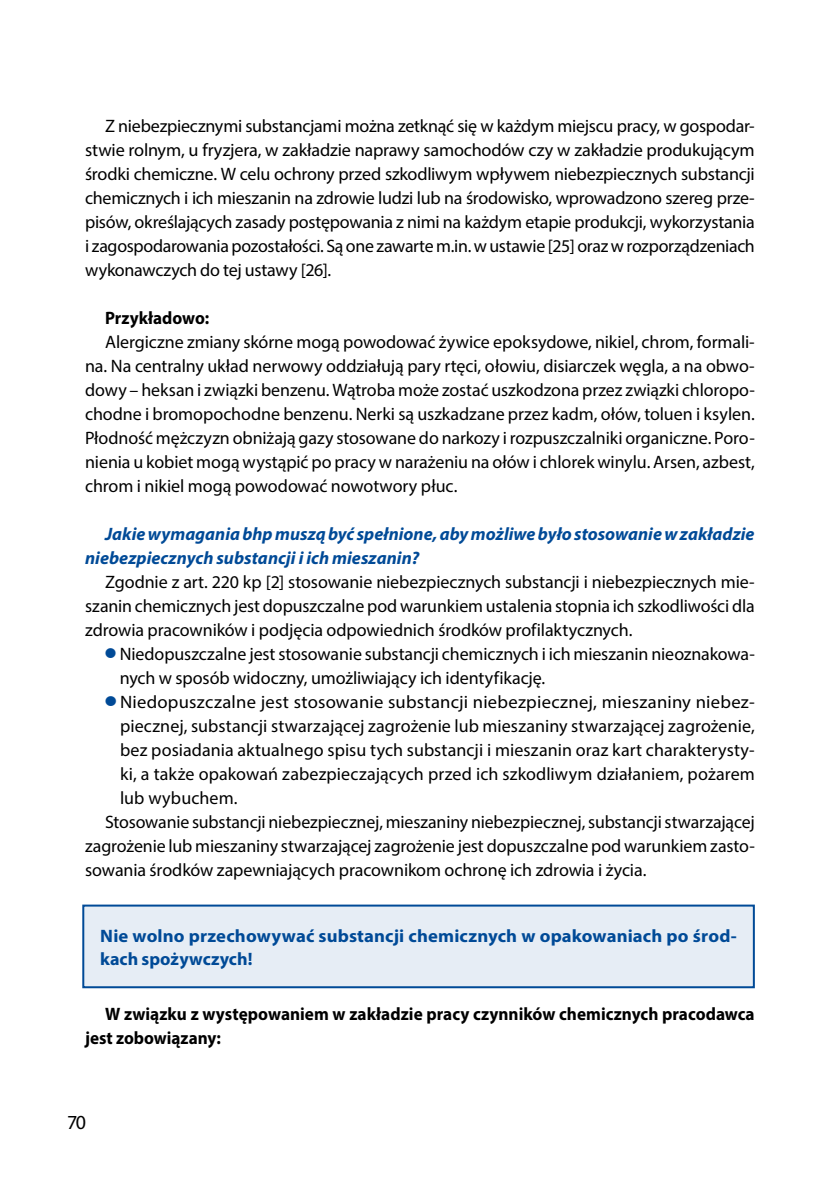
<style>
.page{position:relative;width:840px;height:1191px;background:#fff}
.page>*{position:absolute;margin:0;border:0;box-sizing:border-box;transform-origin:0 0}
.t1{font:20px "Myriad Pro";color:#000}
.t2{font:18px/24px "Myriad Pro";letter-spacing:-.005em;color:#000;text-align:justify}
.t3{font:italic 700 18px "Myriad Pro";color:#004a97}
.t4{font:700 18px/24px "Myriad Pro";color:#000;scale:.96 1}
.t5{font:700 18px/23px "Myriad Pro";letter-spacing:.005em;color:#004a97}
.t6{font:700 18px "Myriad Pro";color:#000;scale:.95 1}
.s1{color:#004a97}
</style>
<div class="page">
<div style="left:83px;top:905px;width:670px;height:82px;background:#e6edf5"></div>
<div style="left:82px;top:904px;width:672px;height:84px;border:2px solid #004a97"></div>
<p class="t2" style="left:85px;top:113px;width:670px;text-indent:20px">Z niebezpiecznymi substancjami można zetknąć się w każdym miejscu pracy, w gospodar&shy;stwie rolnym, u fryzjera, w zakładzie naprawy samochodów czy w zakładzie produkującym środki chemiczne. W celu ochrony przed szkodliwym wpływem niebezpiecznych substancji chemicznych i ich mieszanin na zdrowie ludzi lub na środowisko, wprowadzono szereg prze&shy;pisów, określających zasady postępowania z nimi na każdym etapie produkcji, wykorzystania i zagospodarowania pozostałości. Są one zawarte m.in. w ustawie [25] oraz w rozporządzeniach wykonawczych do tej ustawy [26].</p>
<p class="t6" style="left:105px;top:306px;width:111px">Przykładowo:</p>
<p class="t2" style="left:105px;top:329px;width:650px">Alergiczne zmiany skórne mogą powodować żywice epoksydowe, nikiel, chrom, formali-</p>
<p class="t2" style="left:85px;top:353px;width:670px">na. Na centralny układ nerwowy oddziałują pary rtęci, ołowiu, disiarczek węgla, a na obwo-</p>
<p class="t2" style="left:85px;top:377px;width:670px">dowy – heksan i związki benzenu. Wątroba może zostać uszkodzona przez związki chloropo-</p>
<p class="t2" style="left:85px;top:401px;width:670px">chodne i bromopochodne benzenu. Nerki są uszkadzane przez kadm, ołów, toluen i ksylen.</p>
<p class="t2" style="left:85px;top:425px;width:670px">Płodność mężczyzn obniżają gazy stosowane do narkozy i rozpuszczalniki organiczne. Poro-</p>
<p class="t2" style="left:85px;top:449px;width:671px">nienia u kobiet mogą wystąpić po pracy w narażeniu na ołów i chlorek winylu. Arsen, azbest,</p>
<p class="t2" style="left:85px;top:473px;width:373px">chrom i nikiel mogą powodować nowotwory płuc.</p>
<p class="t3" style="left:105px;top:522px;width:650px">Jakie wymagania bhp muszą być spełnione, aby możliwe było stosowanie w zakładzie</p>
<p class="t3" style="left:85px;top:546px;width:335px">niebezpiecznych substancji i ich mieszanin?</p>
<p class="t2" style="left:105px;top:569px;width:650px">Zgodnie z art. 220 kp [2] stosowanie niebezpiecznych substancji i niebezpiecznych mie-</p>
<p class="t2" style="left:85px;top:593px;width:670px">szanin chemicznych jest dopuszczalne pod warunkiem ustalenia stopnia ich szkodliwości dla</p>
<p class="t2" style="left:85px;top:617px;width:548px">zdrowia pracowników i podjęcia odpowiednich środków profilaktycznych.</p>
<p class="t2" style="left:120px;top:641px;width:636px;text-indent:-15px"><span class="s1">●</span> Niedopuszczalne jest stosowanie substancji chemicznych i ich mieszanin nieoznakowa&shy;nych w sposób widoczny, umożliwiający ich identyfikację.</p>
<p class="t2" style="left:105px;top:689px;width:650px"><span class="s1">●</span> Niedopuszczalne jest stosowanie substancji niebezpiecznej, mieszaniny niebez-</p>
<p class="t2" style="left:120px;top:713px;width:636px">piecznej, substancji stwarzającej zagrożenie lub mieszaniny stwarzającej zagrożenie,</p>
<p class="t2" style="left:120px;top:737px;width:636px">bez posiadania aktualnego spisu tych substancji i mieszanin oraz kart charakterysty-</p>
<p class="t2" style="left:120px;top:761px;width:636px">ki, a także opakowań zabezpieczających przed ich szkodliwym działaniem, pożarem</p>
<p class="t2" style="left:120px;top:785px;width:119px">lub wybuchem.</p>
<p class="t2" style="left:105px;top:809px;width:650px">Stosowanie substancji niebezpiecznej, mieszaniny niebezpiecznej, substancji stwarzającej</p>
<p class="t2" style="left:85px;top:833px;width:670px">zagrożenie lub mieszaniny stwarzającej zagrożenie jest dopuszczalne pod warunkiem zasto-</p>
<p class="t2" style="left:85px;top:857px;width:562px">sowania środków zapewniających pracownikom ochronę ich zdrowia i życia.</p>
<p class="t5" style="left:100px;top:923px;width:637px">Nie wolno przechowywać substancji chemicznych w opakowaniach po środ&shy;kach spożywczych!</p>
<p class="t4" style="left:85px;top:1001px;width:698px;text-indent:20px">W związku z występowaniem w zakładzie pracy czynników chemicznych pracodawca jest zobowiązany:</p>
<p class="t1" style="left:67px;top:1110px;width:20px">70</p>
</div>
